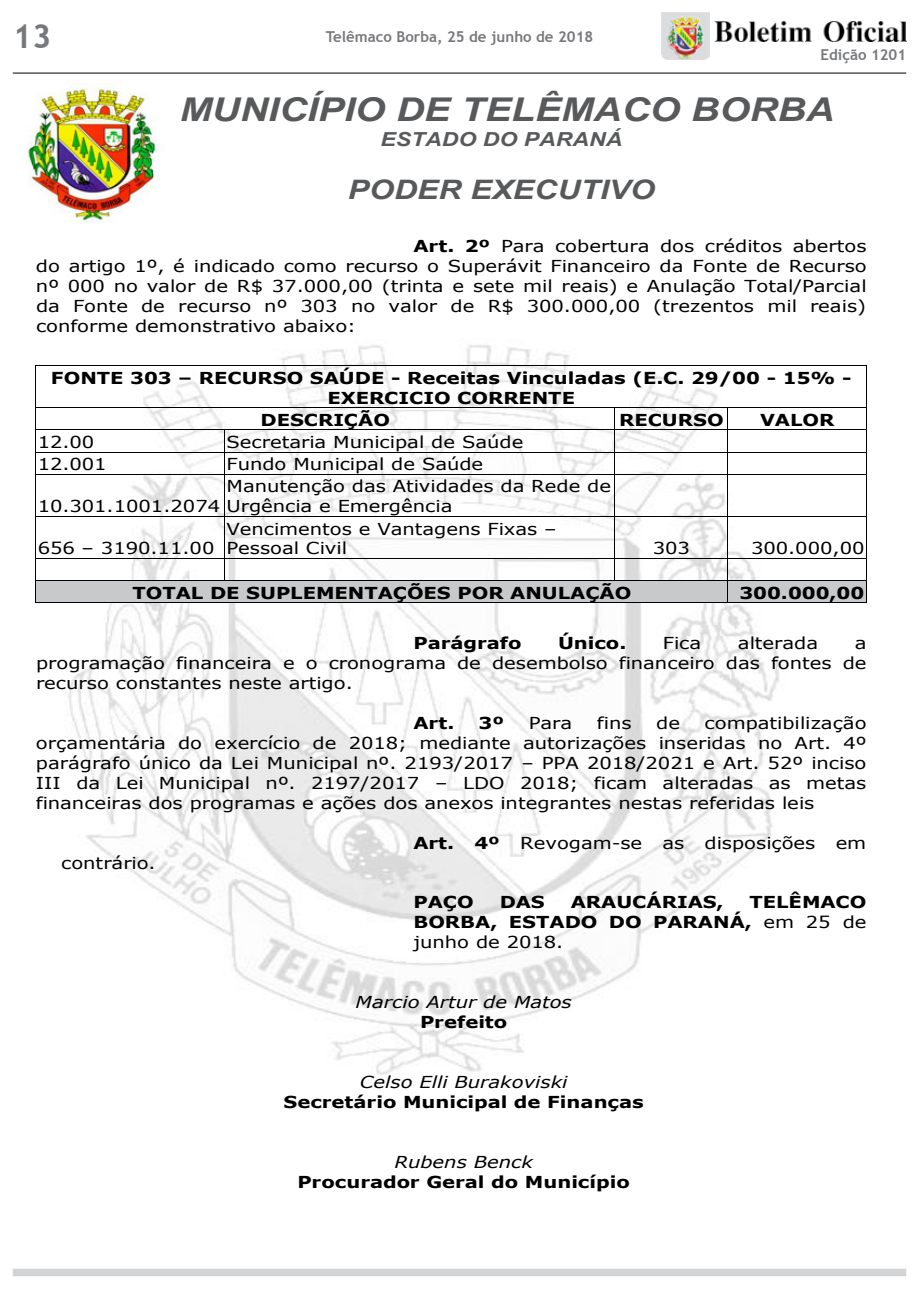
<style>
.page{position:relative;width:919px;height:1289px;background:#fff}
.page>*{position:absolute;margin:0;border:0;box-sizing:border-box;transform-origin:0 0}
.t1{font:700 33px "Trebuchet MS";color:#77787b}
.t2{font:italic 700 32.7px "Arial";color:#58595b;scale:1.19 1}
.t3{font:italic 700 26.85px "Arial";color:#58595b;scale:1.19 1}
.t4{font:italic 700 19.35px "Arial";color:#58595b;scale:1.19 1}
.t5{font:16.5px/20px "Verdana";color:#000;text-align:justify;scale:1.19 1}
.t6{font:700 16.5px/20px "Verdana";color:#000;text-align:center;scale:1.19 1}
.t7{font:italic 16.5px "Verdana";color:#000;scale:1.19 1}
.t8{font:700 15px "Trebuchet MS";color:#77787b}
.s1{font-weight:700}
.s2{font-weight:400}
</style>
<div class="page">
<img style="left:662px;top:13px;width:47px;height:47px">
<img style="left:714px;top:21px;width:192px;height:21px">
<hr style="left:13px;top:73px;width:893px;height:1px;background:#000">
<img style="left:28px;top:85px;width:129px;height:138px">
<img style="left:35px;top:345px;width:802px;height:730px">
<hr style="left:36px;top:365px;width:829px;height:1px;background:#000">
<hr style="left:36px;top:367px;width:1px;height:40px;background:#000">
<hr style="left:865px;top:367px;width:1px;height:40px;background:#000">
<hr style="left:36px;top:407px;width:578px;height:1px;background:#000">
<hr style="left:615px;top:407px;width:112px;height:1px;background:#000">
<hr style="left:728px;top:407px;width:137px;height:1px;background:#000">
<hr style="left:36px;top:429px;width:188px;height:1px;background:#000">
<hr style="left:225px;top:429px;width:389px;height:1px;background:#000">
<hr style="left:615px;top:429px;width:112px;height:1px;background:#000">
<hr style="left:728px;top:429px;width:137px;height:1px;background:#000">
<hr style="left:36px;top:451px;width:188px;height:1px;background:#000">
<hr style="left:225px;top:451px;width:389px;height:1px;background:#000">
<hr style="left:615px;top:451px;width:112px;height:1px;background:#000">
<hr style="left:728px;top:451px;width:137px;height:1px;background:#000">
<svg style="left:36px;top:408px;width:1px;height:68px"></svg>
<hr style="left:36px;top:474px;width:188px;height:1px;background:#000">
<svg style="left:224px;top:429px;width:1px;height:47px"></svg>
<hr style="left:225px;top:474px;width:389px;height:1px;background:#000">
<svg style="left:614px;top:407px;width:1px;height:69px"></svg>
<hr style="left:615px;top:474px;width:112px;height:1px;background:#000">
<svg style="left:727px;top:407px;width:1px;height:69px"></svg>
<hr style="left:728px;top:474px;width:137px;height:1px;background:#000">
<hr style="left:36px;top:476px;width:1px;height:40px;background:#000">
<hr style="left:224px;top:476px;width:1px;height:40px;background:#000">
<hr style="left:614px;top:476px;width:1px;height:40px;background:#000">
<hr style="left:727px;top:476px;width:1px;height:40px;background:#000">
<hr style="left:865px;top:476px;width:1px;height:40px;background:#000">
<hr style="left:36px;top:516px;width:188px;height:1px;background:#000">
<hr style="left:225px;top:516px;width:389px;height:1px;background:#000">
<hr style="left:615px;top:516px;width:112px;height:1px;background:#000">
<hr style="left:728px;top:516px;width:137px;height:1px;background:#000">
<hr style="left:36px;top:518px;width:1px;height:40px;background:#000">
<hr style="left:224px;top:518px;width:1px;height:40px;background:#000">
<hr style="left:614px;top:518px;width:1px;height:40px;background:#000">
<hr style="left:727px;top:518px;width:1px;height:40px;background:#000">
<hr style="left:865px;top:518px;width:1px;height:40px;background:#000">
<hr style="left:36px;top:558px;width:188px;height:1px;background:#000">
<hr style="left:225px;top:558px;width:389px;height:1px;background:#000">
<hr style="left:615px;top:558px;width:112px;height:1px;background:#000">
<hr style="left:728px;top:558px;width:137px;height:1px;background:#000">
<hr style="left:36px;top:582px;width:2px;height:20px;background:#c7c9cb">
<div style="left:38px;top:582px;width:688px;height:20px;background:#c7c9cb"></div>
<hr style="left:727px;top:582px;width:2px;height:20px;background:#c7c9cb">
<div style="left:729px;top:582px;width:135px;height:20px;background:#c7c9cb"></div>
<hr style="left:36px;top:580px;width:188px;height:1px;background:#000">
<hr style="left:36px;top:581px;width:188px;height:1px;background:#c7c9cb">
<svg style="left:224px;top:558px;width:1px;height:24px"></svg>
<hr style="left:225px;top:580px;width:389px;height:1px;background:#000">
<hr style="left:225px;top:581px;width:389px;height:1px;background:#c7c9cb">
<svg style="left:614px;top:558px;width:1px;height:24px"></svg>
<hr style="left:615px;top:580px;width:112px;height:1px;background:#000">
<hr style="left:615px;top:581px;width:112px;height:1px;background:#c7c9cb">
<hr style="left:728px;top:580px;width:137px;height:1px;background:#000">
<hr style="left:728px;top:581px;width:137px;height:1px;background:#c7c9cb">
<svg style="left:36px;top:559px;width:1px;height:21px"></svg>
<hr style="left:36px;top:602px;width:691px;height:1px;background:#000">
<svg style="left:726px;top:558px;width:2px;height:45px"></svg>
<hr style="left:728px;top:602px;width:137px;height:1px;background:#000">
<svg style="left:864px;top:558px;width:2px;height:45px"></svg>
<div style="left:13px;top:1268px;width:893px;height:8px;background:#d1d3d4"></div>
<h1 class="t1" style="left:13px;top:16px;width:40px">13</h1>
<p class="t8" style="left:326px;top:27px;width:269px">Telêmaco Borba, 25 de junho de 2018</p>
<p class="t8" style="left:820px;top:45px;width:87px">Edição 1201</p>
<h2 class="t2" style="left:180px;top:88px;width:551px">MUNICÍPIO DE TELÊMACO BORBA</h2>
<p class="t4" style="left:380px;top:126px;width:205px">ESTADO DO PARANÁ</p>
<h3 class="t3" style="left:348px;top:172px;width:259px">PODER EXECUTIVO</h3>
<p class="t5" style="left:36px;top:236px;width:699px;text-indent:377px"><span class="s1">Art. 2º</span> Para cobertura dos créditos abertos do artigo 1º, é indicado como recurso o Superávit Financeiro da Fonte de Recurso nº 000 no valor de R$ 37.000,00 (trinta e sete mil reais) e Anulação Total/Parcial da Fonte de recurso nº 303 no valor de R$ 300.000,00 (trezentos mil reais) conforme demonstrativo abaixo:</p>
<p class="t6" style="left:51px;top:367px;width:674px">FONTE 303 – RECURSO SAÚDE - Receitas Vinculadas (E.C. 29/00 - 15% -<br>EXERCICIO CORRENTE</p>
<p class="t6" style="left:260px;top:409px;width:110px">DESCRIÇÃO</p>
<p class="t6" style="left:619px;top:409px;width:89px">RECURSO</p>
<p class="t6" style="left:760px;top:409px;width:64px">VALOR</p>
<p class="t5" style="left:38px;top:432px;width:49px">12.00</p>
<p class="t5" style="left:226px;top:432px;width:251px">Secretaria Municipal de Saúde</p>
<p class="t5" style="left:38px;top:454px;width:60px">12.001</p>
<p class="t5" style="left:226px;top:454px;width:217px">Fundo Municipal de Saúde</p>
<p class="t5" style="left:38px;top:496px;width:350px">10.301.1001.2074 Urgência e Emergência</p>
<p class="t5" style="left:226px;top:476px;width:325px">Manutenção das Atividades da Rede de</p>
<p class="t5" style="left:38px;top:538px;width:150px">656 – 3190.11.00</p>
<p class="t5" style="left:226px;top:518px;width:279px">Vencimentos e Vantagens Fixas –<br>Pessoal Civil</p>
<p class="t5" style="left:652px;top:538px;width:33px">303</p>
<p class="t5" style="left:751px;top:538px;width:97px">300.000,00</p>
<p class="t6" style="left:132px;top:582px;width:420px">TOTAL DE SUPLEMENTAÇÕES POR ANULAÇÃO</p>
<p class="t6" style="left:739px;top:582px;width:107px">300.000,00</p>
<p class="t6" style="left:413px;top:633px;width:92px">Parágrafo</p>
<p class="t6" style="left:558px;top:633px;width:59px">Único.</p>
<p class="t5" style="left:663px;top:633px;width:34px">Fica</p>
<p class="t5" style="left:737px;top:633px;width:69px">alterada</p>
<p class="t5" style="left:36px;top:633px;width:699px;text-indent:818px">a programação financeira e o cronograma de desembolso financeiro das fontes de recurso constantes neste artigo.</p>
<p class="t6" style="left:413px;top:712px;width:36px">Art.</p>
<p class="t6" style="left:478px;top:712px;width:23px">3º</p>
<p class="t5" style="left:528px;top:712px;width:38px">Para</p>
<p class="t5" style="left:597px;top:712px;width:31px">fins</p>
<p class="t5" style="left:656px;top:712px;width:22px">de</p>
<p class="t5" style="left:36px;top:712px;width:699px;text-indent:668px">compatibilização orçamentária do exercício de 2018; mediante autorizações inseridas no Art. 4º parágrafo único da Lei Municipal nº. 2193/2017 – PPA 2018/2021 e Art. 52º inciso III da Lei Municipal nº. 2197/2017 – LDO 2018; ficam alteradas as metas financeiras dos programas e ações dos anexos integrantes nestas referidas leis</p>
<p class="t5" style="left:413px;top:832px;width:382px"><span class="s1">Art. 4º</span> Revogam-se as disposições em</p>
<p class="t5" style="left:61px;top:852px;width:81px">contrário.</p>
<p class="t6" style="left:413px;top:892px;width:52px">PAÇO</p>
<p class="t6" style="left:499px;top:892px;width:39px">DAS</p>
<p class="t6" style="left:570px;top:892px;width:130px">ARAUCÁRIAS,</p>
<p class="t6" style="left:413px;top:892px;width:382px;text-align:justify;text-indent:336px">TELÊMACO BORBA, ESTADO DO PARANÁ, <span class="s2">em 25 de junho de 2018.</span></p>
<p class="t7" style="left:355px;top:990px;width:183px">Marcio Artur de Matos</p>
<p class="t6" style="left:420px;top:1011px;width:75px">Prefeito</p>
<p class="t7" style="left:360px;top:1070px;width:176px">Celso Elli Burakoviski</p>
<p class="t6" style="left:283px;top:1091px;width:304px">Secretário Municipal de Finanças</p>
<p class="t7" style="left:394px;top:1150px;width:118px">Rubens Benck</p>
<p class="t6" style="left:297px;top:1171px;width:281px">Procurador Geral do Município</p>
</div>
